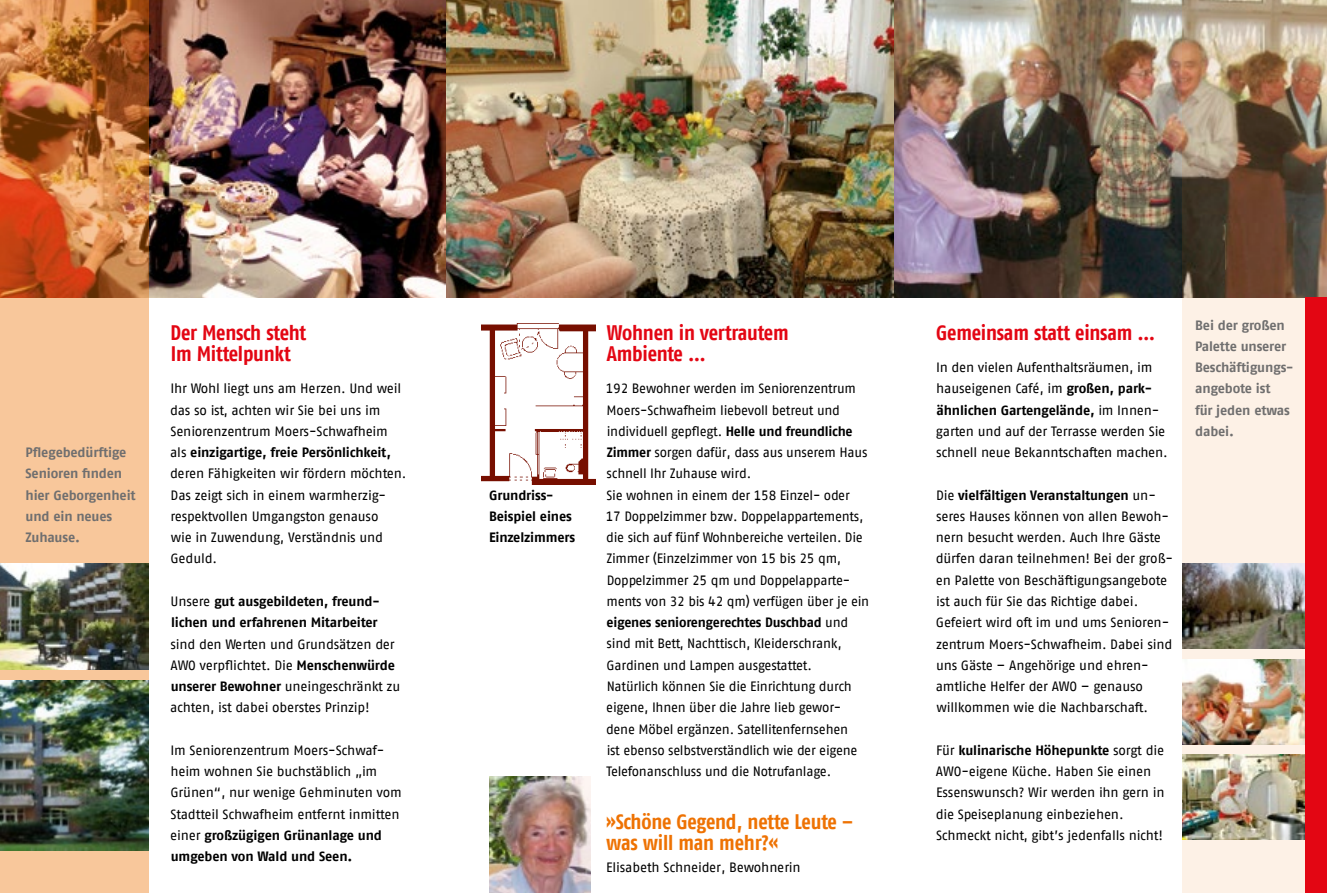
<style>
.page{position:relative;width:1327px;height:893px;background:#fff}
.page>*{position:absolute;margin:0;border:0;box-sizing:border-box;transform-origin:0 0}
.t1{font:700 21px/21.3px "AWO Fago Cond";letter-spacing:-.01em;color:#e30613}
.t2{font:700 21px/21.3px "AWO Fago Cond";letter-spacing:-.01em;color:#ee7203}
.t3{font:13.5px/21.3px "AWO Fago Office";letter-spacing:-.015em;color:#000}
.t4{font:700 13.5px/21.3px "AWO Fago Office";letter-spacing:-.015em;color:#706f6f}
.t5{font:700 13.5px/21.3px "AWO Fago Office";letter-spacing:-.01em;color:#000}
.s1{font-weight:700}
.s2{font-weight:400}
</style>
<div class="page">
<img style="left:893px;top:0;width:289px;height:298px">
<img style="left:149px;top:0;width:744px;height:298px">
<svg style="left:0;top:0;width:149px;height:893px;background:#db9969"></svg>
<svg style="left:1182px;top:0;width:145px;height:893px;background:#bfad9c"></svg>
<img style="left:0;top:680px;width:149px;height:170px">
<img style="left:482px;top:324px;width:114px;height:160px">
<img style="left:1182px;top:563px;width:123px;height:85px">
<img style="left:1182px;top:659px;width:123px;height:85px">
<img style="left:1182px;top:755px;width:123px;height:85px">
<img style="left:0;top:563px;width:149px;height:107px">
<img style="left:489px;top:776px;width:102px;height:117px">
<div style="left:1305px;top:298px;width:22px;height:595px;background:#e30613"></div>
<p class="t4" style="left:26px;top:442px;width:112px">Pflegebedürftige<br>Senioren finden hier Geborgenheit und ein neues<br>Zuhause.</p>
<h1 class="t1" style="left:170px;top:322px;width:137px">Der Mensch steht<br>Im Mittelpunkt</h1>
<p class="t3" style="left:170px;top:378px;width:238px">Ihr Wohl liegt uns am Herzen. Und weil das so ist, achten wir Sie bei uns im Seniorenzentrum Moers-Schwafheim als <span class="s1">einzigartige, freie Persönlichkeit, </span>deren Fähigkeiten wir fördern möchten.<br>Das zeigt sich in einem warmherzig&shy;respektvollen Umgangston genauso<br>wie in Zuwendung, Verständnis und Geduld.</p>
<p class="t5" style="left:171px;top:590px;width:211px"><span class="s2">Unsere</span> gut ausgebildeten, freund&shy;lichen und erfahrenen Mitarbeiter</p>
<p class="t3" style="left:170px;top:633px;width:232px">sind den Werten und Grundsätzen der AWO verpflichtet. Die <span class="s1">Menschenwürde unserer Bewohner</span> uneingeschränkt zu achten, ist dabei oberstes Prinzip!</p>
<p class="t3" style="left:170px;top:739px;width:233px">Im Seniorenzentrum Moers-Schwaf&shy;heim wohnen Sie buchstäblich „im Grünen“, nur wenige Gehminuten vom Stadtteil Schwafheim entfernt inmitten einer <span class="s1">großzügigen Grünanlage und umgeben von Wald und Seen.</span></p>
<p class="t5" style="left:489px;top:484px;width:88px">Grundriss-<br>Beispiel eines<br>Einzelzimmers</p>
<h1 class="t1" style="left:607px;top:322px;width:183px">Wohnen in vertrautem<br>Ambiente …</h1>
<p class="t3" style="left:606px;top:378px;width:265px">192 Bewohner werden im Seniorenzentrum Moers-Schwafheim liebevoll betreut und individuell gepflegt. <span class="s1">Helle und freundliche Zimmer</span> sorgen dafür, dass aus unserem Haus schnell Ihr Zuhause wird.<br>Sie wohnen in einem der 158 Einzel- oder<br>17 Doppelzimmer bzw. Doppelappartements, die sich auf fünf Wohnbereiche verteilen. Die Zimmer (Einzelzimmer von 15 bis 25 qm, Doppelzimmer 25 qm und Doppelapparte&shy;ments von 32 bis 42 qm) verfügen über je ein <span class="s1">eigenes seniorengerechtes Duschbad</span> und sind mit Bett, Nachttisch, Kleiderschrank, Gardinen und Lampen ausgestattet.<br>Natürlich können Sie die Einrichtung durch eigene, Ihnen über die Jahre lieb gewor&shy;dene Möbel ergänzen. Satellitenfernsehen<br>ist ebenso selbstverständlich wie der eigene Telefonanschluss und die Notrufanlage.</p>
<h1 class="t2" style="left:606px;top:811px;width:249px">»Schöne Gegend, nette Leute – was will man mehr?«</h1>
<p class="t3" style="left:606px;top:856px;width:196px">Elisabeth Schneider, Bewohnerin</p>
<h1 class="t1" style="left:936px;top:322px;width:220px">Gemeinsam statt einsam …</h1>
<p class="t3" style="left:936px;top:357px;width:233px">In den vielen Aufenthaltsräumen, im hauseigenen Café, im <span class="s1">großen, park&shy;ähnlichen Gartengelände,</span> im Innen&shy;garten und auf der Terrasse werden Sie schnell neue Bekanntschaften machen.</p>
<p class="t3" style="left:935px;top:484px;width:239px">Die <span class="s1">vielfältigen Veranstaltungen</span> un&shy;seres Hauses können von allen Bewoh&shy;nern besucht werden. Auch Ihre Gäste dürfen daran teilnehmen! Bei der groß&shy;en Palette von Beschäftigungsangebote ist auch für Sie das Richtige dabei.<br>Gefeiert wird oft im und ums Senioren&shy;zentrum Moers-Schwafheim. Dabei sind uns Gäste – Angehörige und ehren&shy;amtliche Helfer der AWO – genauso willkommen wie die Nachbarschaft.</p>
<p class="t3" style="left:935px;top:739px;width:230px">Für <span class="s1">kulinarische Höhepunkte</span> sorgt die AWO-eigene Küche. Haben Sie einen Essenswunsch? Wir werden ihn gern in die Speiseplanung einbeziehen.<br>Schmeckt nicht, gibt’s jedenfalls nicht!</p>
<p class="t4" style="left:1195px;top:314px;width:98px">Bei der großen<br>Palette unserer<br>Beschäftigungs&shy;angebote ist<br>für jeden etwas dabei.</p>
</div>
